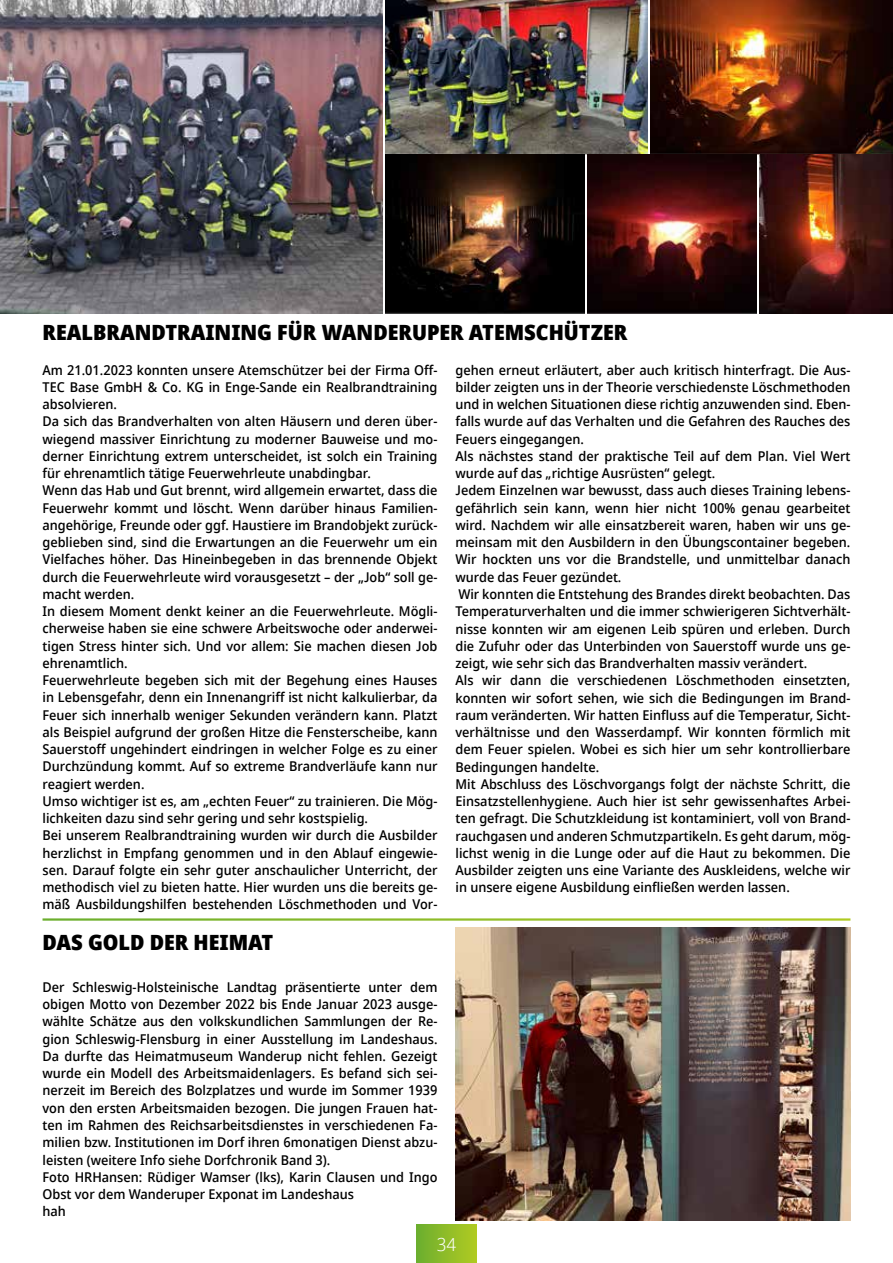
<style>
.page{position:relative;width:893px;height:1263px;background:#fff}
.page>*{position:absolute;margin:0;border:0;box-sizing:border-box;transform-origin:0 0}
.t1{font:900 21px "Avrile Sans";color:#000}
.t2{font:300 18px "Avrile Sans";color:#fff}
.t3{font:500 13.5px/17.2px "Avrile Sans";color:#000}
</style>
<div class="page">
<div style="left:417px;top:1225px;width:59px;height:38px;background:linear-gradient(to right,#6cae2f,#b0ca22)"></div>
<img style="left:651px;top:0;width:242px;height:154px">
<img style="left:0;top:0;width:383px;height:314px">
<img style="left:385px;top:0;width:262px;height:154px">
<img style="left:587px;top:155px;width:170px;height:159px">
<img style="left:385px;top:155px;width:199px;height:159px">
<img style="left:760px;top:155px;width:133px;height:158px">
<img style="left:455px;top:927px;width:395px;height:293px">
<h1 class="t1" style="left:43px;top:316px;width:586px">REALBRANDTRAINING FÜR WANDERUPER ATEMSCHÜTZER</h1>
<p class="t3" style="left:43px;top:361px;width:396px">Am 21.01.2023 konnten unsere Atemschützer bei der Firma Off-TEC Base GmbH &amp; Co. KG in Enge-Sande ein Realbrandtraining absolvieren.<br>Da sich das Brandverhalten von alten Häusern und deren über&shy;wiegend massiver Einrichtung zu moderner Bauweise und mo&shy;derner Einrichtung extrem unterscheidet, ist solch ein Training für ehrenamtlich tätige Feuerwehrleute unabdingbar.<br>Wenn das Hab und Gut brennt, wird allgemein erwartet, dass die Feuerwehr kommt und löscht. Wenn darüber hinaus Familien&shy;angehörige, Freunde oder ggf. Haustiere im Brandobjekt zurück&shy;geblieben sind, sind die Erwartungen an die Feuerwehr um ein Vielfaches höher. Das Hineinbegeben in das brennende Objekt durch die Feuerwehrleute wird vorausgesetzt – der „Job“ soll ge&shy;macht werden.<br>In diesem Moment denkt keiner an die Feuerwehrleute. Mögli&shy;cherweise haben sie eine schwere Arbeitswoche oder anderwei&shy;tigen Stress hinter sich. Und vor allem: Sie machen diesen Job ehrenamtlich.<br>Feuerwehrleute begeben sich mit der Begehung eines Hauses in Lebensgefahr, denn ein Innenangriff ist nicht kalkulierbar, da Feuer sich innerhalb weniger Sekunden verändern kann. Platzt als Beispiel aufgrund der großen Hitze die Fensterscheibe, kann Sauerstoff ungehindert eindringen in welcher Folge es zu einer Durchzündung kommt. Auf so extreme Brandverläufe kann nur reagiert werden.<br>Umso wichtiger ist es, am „echten Feuer“ zu trainieren. Die Mög&shy;lichkeiten dazu sind sehr gering und sehr kostspielig.<br>Bei unserem Realbrandtraining wurden wir durch die Ausbilder herzlichst in Empfang genommen und in den Ablauf eingewie&shy;sen. Darauf folgte ein sehr guter anschaulicher Unterricht, der methodisch viel zu bieten hatte. Hier wurden uns die bereits ge&shy;mäß Ausbildungshilfen bestehenden Löschmethoden und Vor-</p>
<p class="t3" style="left:455px;top:361px;width:396px">gehen erneut erläutert, aber auch kritisch hinterfragt. Die Aus&shy;bilder zeigten uns in der Theorie verschiedenste Löschmethoden und in welchen Situationen diese richtig anzuwenden sind. Eben&shy;falls wurde auf das Verhalten und die Gefahren des Rauches des Feuers eingegangen.<br>Als nächstes stand der praktische Teil auf dem Plan. Viel Wert wurde auf das „richtige Ausrüsten“ gelegt.<br>Jedem Einzelnen war bewusst, dass auch dieses Training lebens&shy;gefährlich sein kann, wenn hier nicht 100% genau gearbeitet wird. Nachdem wir alle einsatzbereit waren, haben wir uns ge&shy;meinsam mit den Ausbildern in den Übungscontainer begeben.<br>Wir hockten uns vor die Brandstelle, und unmittelbar danach wurde das Feuer gezündet.<br>Wir konnten die Entstehung des Brandes direkt beobachten. Das Temperaturverhalten und die immer schwierigeren Sichtverhält&shy;nisse konnten wir am eigenen Leib spüren und erleben. Durch die Zufuhr oder das Unterbinden von Sauerstoff wurde uns ge&shy;zeigt, wie sehr sich das Brandverhalten massiv verändert.<br>Als wir dann die verschiedenen Löschmethoden einsetzten, konnten wir sofort sehen, wie sich die Bedingungen im Brand&shy;raum veränderten. Wir hatten Einfluss auf die Temperatur, Sicht&shy;verhältnisse und den Wasserdampf. Wir konnten förmlich mit dem Feuer spielen. Wobei es sich hier um sehr kontrollierbare Bedingungen handelte.<br>Mit Abschluss des Löschvorgangs folgt der nächste Schritt, die Einsatzstellenhygiene. Auch hier ist sehr gewissenhaftes Arbei&shy;ten gefragt. Die Schutzkleidung ist kontaminiert, voll von Brand&shy;rauchgasen und anderen Schmutzpartikeln. Es geht darum, mög&shy;lichst wenig in die Lunge oder auf die Haut zu bekommen. Die Ausbilder zeigten uns eine Variante des Auskleidens, welche wir in unsere eigene Ausbildung einfließen werden lassen.</p>
<h1 class="t1" style="left:43px;top:926px;width:232px">DAS GOLD DER HEIMAT</h1>
<p class="t3" style="left:43px;top:979px;width:396px">Der Schleswig-Holsteinische Landtag präsentierte unter dem obigen Motto von Dezember 2022 bis Ende Januar 2023 ausge&shy;wählte Schätze aus den volkskundlichen Sammlungen der Re&shy;gion Schleswig-Flensburg in einer Ausstellung im Landeshaus.<br>Da durfte das Heimatmuseum Wanderup nicht fehlen. Gezeigt wurde ein Modell des Arbeitsmaidenlagers. Es befand sich sei&shy;nerzeit im Bereich des Bolzplatzes und wurde im Sommer 1939 von den ersten Arbeitsmaiden bezogen. Die jungen Frauen hat&shy;ten im Rahmen des Reichsarbeitsdienstes in verschiedenen Fa&shy;milien bzw. Institutionen im Dorf ihren 6monatigen Dienst abzu&shy;leisten (weitere Info siehe Dorfchronik Band 3).<br>Foto HRHansen: Rüdiger Wamser (lks), Karin Clausen und Ingo Obst vor dem Wanderuper Exponat im Landeshaus<br>hah</p>
<h2 class="t2" style="left:437px;top:1232px;width:21px">34</h2>
</div>
